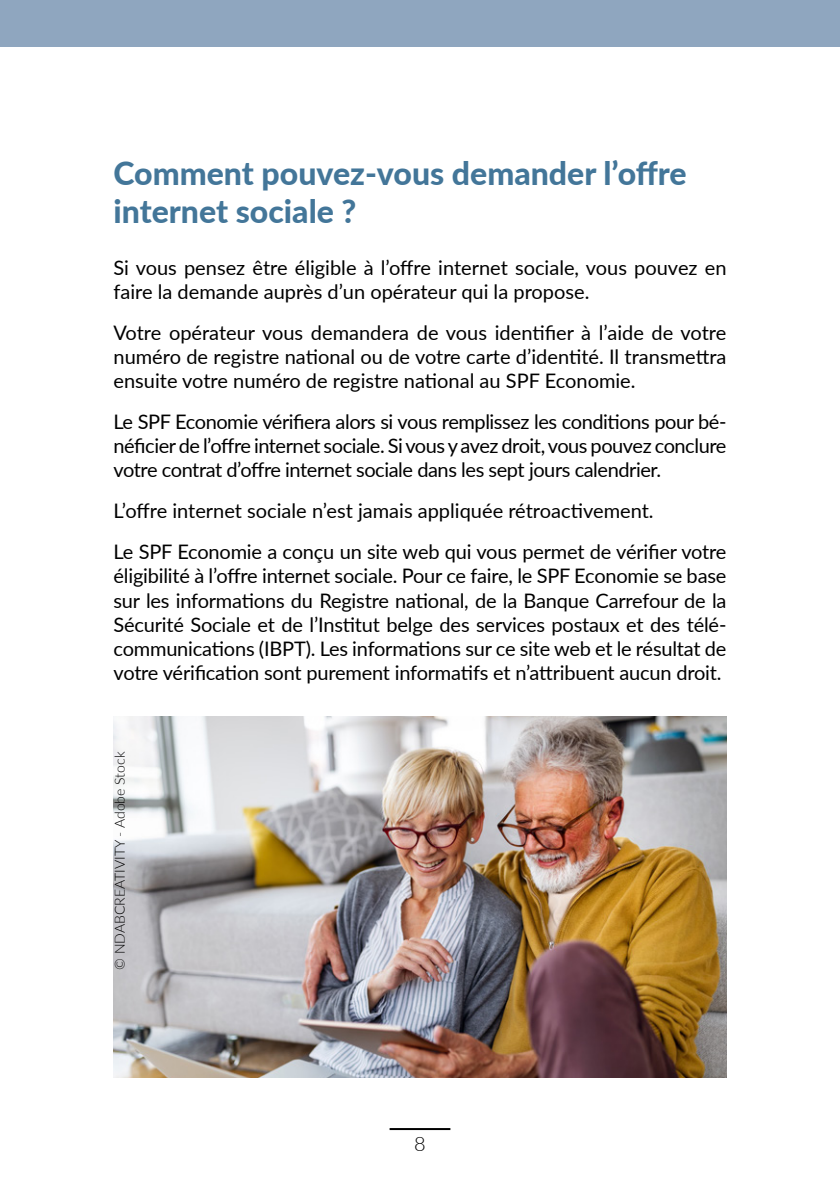
<style>
.page{position:relative;width:840px;height:1191px;background:#fff}
.page>*{position:absolute;margin:0;border:0;box-sizing:border-box;transform-origin:0 0}
.Heading_1_sans_numero{font:800 32px/38.4px "Lato";color:#437699}
.t1{font:20px/24px "Lato";color:#000;text-align:justify}
.t2{font:300 20px "Lato";color:#000}
.txt{font:300 14px "Lato";color:#000}
</style>
<div class="page">
<hr style="left:389px;top:1128px;width:61px;height:2px;background:#000">
<img style="left:113px;top:716px;width:613px;height:361px">
<div style="left:0;top:0;width:839px;height:46px;background:#8fa6bf"></div>
<p class="Heading_1_sans_numero" style="left:113px;top:152px;width:574px">Comment pouvez-vous demander l’offre internet sociale ?</p>
<p class="t1" style="left:113px;top:255px;width:614px">Si vous pensez être éligible à l’offre internet sociale, vous pouvez en faire la demande auprès d’un opérateur qui la propose.</p>
<p class="t1" style="left:113px;top:320px;width:614px">Votre opérateur vous demandera de vous identifier à l’aide de votre numéro de registre national ou de votre carte d’identité. Il transmettra ensuite votre numéro de registre national au SPF Economie.</p>
<p class="t1" style="left:113px;top:409px;width:614px">Le SPF Economie vérifiera alors si vous remplissez les conditions pour bé&shy;néficierde l’offre internet sociale. Sivousyavez droit,vous pouvez conclure votre contrat d’offre internet sociale dans les sept jours calendrier.</p>
<p class="t1" style="left:113px;top:498px;width:541px">L’offre internet sociale n’est jamais appliquée rétroactivement.</p>
<p class="t1" style="left:113px;top:539px;width:614px">Le SPF Economie a conçu un site web qui vous permet de vérifier votre éligibilité à l’offre internet sociale. Pour ce faire, le SPF Economie se base sur les informations du Registre national, de la Banque Carrefour de la Sécurité Sociale et de l’Institut belge des services postaux et des télé&shy;communications (IBPT). Les informations sur ce site web et le résultat de votre vérification sont purement informatifs et n’attribuent aucun droit.</p>
<p class="txt" style="left:110px;top:969px;width:220px;rotate:-90deg">© NDABCREATIVITY - Adobe Stock</p>
<p class="t2" style="left:414px;top:1130px;width:13px">8</p>
</div>
